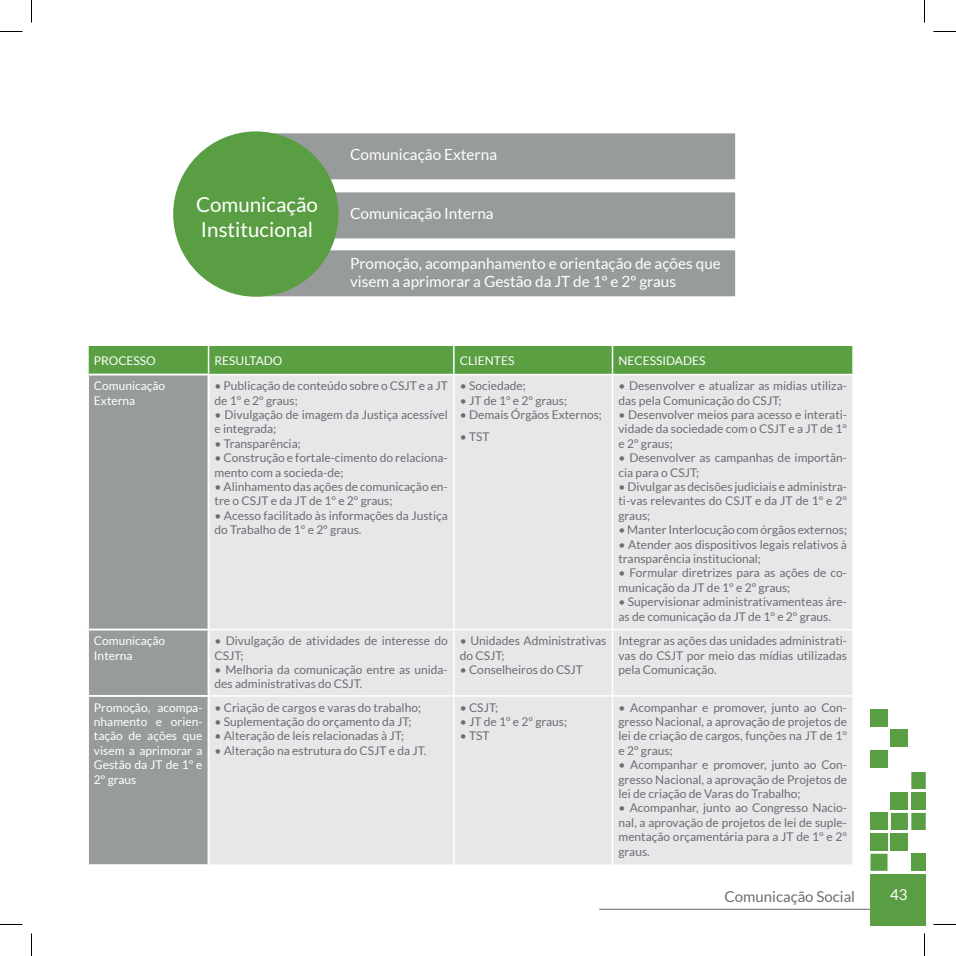
<style>
.page{position:relative;width:956px;height:956px;background:#fff}
.page>*{position:absolute;margin:0;border:0;box-sizing:border-box;transform-origin:0 0}
.t1{font:20.55px "Lato";color:#fff}
.t2{font:15.3px "Lato";color:#fff}
.t3{font:15px "Lato";color:#6c6d70}
.t4{font:15px "Lato";color:#fff}
.t5{font:12px/14.4px "Lato";color:#6c6d70}
.t6{font:12px/14.4px "Lato";color:#fff;text-align:justify}
</style>
<div class="page">
<hr style="left:599px;top:909px;width:272px;height:1px;background:#6c6d70">
<div style="left:870px;top:874px;width:56px;height:52px;background:#5a9e43"></div>
<div style="left:870px;top:854px;width:17px;height:17px;background:#5a9e43"></div>
<div style="left:911px;top:854px;width:15px;height:17px;background:#5a9e43"></div>
<div style="left:870px;top:833px;width:17px;height:17px;background:#5a9e43"></div>
<div style="left:891px;top:833px;width:17px;height:17px;background:#5a9e43"></div>
<div style="left:870px;top:813px;width:17px;height:17px;background:#5a9e43"></div>
<div style="left:891px;top:813px;width:17px;height:17px;background:#5a9e43"></div>
<div style="left:911px;top:813px;width:15px;height:17px;background:#5a9e43"></div>
<div style="left:891px;top:792px;width:17px;height:17px;background:#5a9e43"></div>
<div style="left:911px;top:792px;width:15px;height:17px;background:#5a9e43"></div>
<div style="left:911px;top:772px;width:15px;height:17px;background:#5a9e43"></div>
<div style="left:870px;top:750px;width:17px;height:17px;background:#5a9e43"></div>
<div style="left:891px;top:730px;width:17px;height:17px;background:#5a9e43"></div>
<div style="left:870px;top:709px;width:17px;height:17px;background:#5a9e43"></div>
<div style="left:256px;top:248px;width:481px;height:50px;background:#989b9c;border:2px solid #fff"></div>
<div style="left:206px;top:190px;width:531px;height:50px;background:#989b9c;border:2px solid #fff"></div>
<div style="left:256px;top:131px;width:481px;height:50px;background:#989b9c;border:2px solid #fff"></div>
<div style="left:173px;top:131px;width:165px;height:166px;background:#5a9e43;border-radius:50%"></div>
<div style="left:89px;top:376px;width:119px;height:488px;background:#989b9c"></div>
<div style="left:209px;top:375px;width:643px;height:489px;background:#e6e7e9"></div>
<div style="left:89px;top:346px;width:763px;height:28px;background:#5b9f43"></div>
<hr style="left:453px;top:375px;width:2px;height:254px;background:#fff">
<hr style="left:612px;top:375px;width:1px;height:254px;background:#fff">
<hr style="left:453px;top:630px;width:2px;height:65px;background:#fff">
<hr style="left:612px;top:630px;width:1px;height:65px;background:#fff">
<hr style="left:453px;top:697px;width:2px;height:167px;background:#fff">
<hr style="left:612px;top:697px;width:1px;height:167px;background:#fff">
<hr style="left:209px;top:629px;width:245px;height:1px;background:#fff">
<hr style="left:454px;top:629px;width:158px;height:1px;background:#fff">
<hr style="left:612px;top:629px;width:240px;height:1px;background:#fff">
<hr style="left:209px;top:695px;width:245px;height:2px;background:#fff">
<hr style="left:454px;top:695px;width:158px;height:2px;background:#fff">
<hr style="left:612px;top:695px;width:240px;height:2px;background:#fff">
<hr style="left:87px;top:629px;width:122px;height:2px;background:#fff">
<hr style="left:87px;top:695px;width:122px;height:2px;background:#fff">
<svg style="left:0;top:31px;width:22px;height:1px"></svg>
<svg style="left:933px;top:31px;width:23px;height:1px"></svg>
<svg style="left:0;top:924px;width:22px;height:1px"></svg>
<svg style="left:933px;top:924px;width:23px;height:1px"></svg>
<svg style="left:31px;top:0;width:1px;height:23px"></svg>
<svg style="left:31px;top:933px;width:1px;height:23px"></svg>
<svg style="left:924px;top:0;width:1px;height:23px"></svg>
<svg style="left:924px;top:933px;width:1px;height:23px"></svg>
<p class="t1" style="left:196px;top:193px;width:123px">Comunicação</p>
<p class="t1" style="left:201px;top:218px;width:114px">Institucional</p>
<p class="t2" style="left:350px;top:146px;width:149px">Comunicação Externa</p>
<p class="t2" style="left:350px;top:205px;width:145px">Comunicação Interna</p>
<p class="t2" style="left:350px;top:255px;width:372px">Promoção, acompanhamento e orientação de ações que</p>
<p class="t2" style="left:350px;top:273px;width:327px">visem a aprimorar a Gestão da JT de 1º e 2º graus</p>
<p class="t6" style="left:94px;top:353px;width:63px">PROCESSO</p>
<p class="t6" style="left:215px;top:353px;width:70px">RESULTADO</p>
<p class="t6" style="left:460px;top:353px;width:56px">CLIENTES</p>
<p class="t6" style="left:618px;top:353px;width:88px">NECESSIDADES</p>
<p class="t6" style="left:94px;top:379px;width:73px">Comunicação</p>
<p class="t6" style="left:94px;top:393px;width:43px">Externa</p>
<p class="t5" style="left:215px;top:379px;width:235px">• Publicação de conteúdo sobre o CSJT e a JT de 1º e 2º graus;</p>
<p class="t5" style="left:215px;top:407px;width:235px">• Divulgação de imagem da Justiça acessível e integrada;</p>
<p class="t5" style="left:215px;top:436px;width:88px">• Transparência;</p>
<p class="t5" style="left:215px;top:451px;width:235px">• Construção e fortale-cimento do relaciona&shy;mento com a socieda-de;</p>
<p class="t5" style="left:215px;top:479px;width:235px">• Alinhamento das ações de comunicação en&shy;tre o CSJT e da JT de 1º e 2º graus;</p>
<p class="t5" style="left:215px;top:508px;width:235px">• Acesso facilitado às informações da Justiça do Trabalho de 1º e 2º graus.</p>
<p class="t5" style="left:460px;top:379px;width:68px">• Sociedade;</p>
<p class="t5" style="left:460px;top:393px;width:109px">• JT de 1º e 2º graus;</p>
<p class="t5" style="left:460px;top:407px;width:144px">• Demais Órgãos Externos;</p>
<p class="t5" style="left:460px;top:429px;width:31px">• TST</p>
<p class="t5" style="left:618px;top:379px;width:230px">• Desenvolver e atualizar as mídias utiliza&shy;das pela Comunicação do CSJT;</p>
<p class="t5" style="left:618px;top:407px;width:230px;text-align:justify">• Desenvolver meios para acesso e interati&shy;vidade da sociedade com o CSJT e a JT de 1º e 2º graus;</p>
<p class="t5" style="left:618px;top:451px;width:230px">• Desenvolver as campanhas de importân&shy;cia para o CSJT;</p>
<p class="t5" style="left:618px;top:479px;width:230px;text-align:justify">• Divulgar as decisões judiciais e administra&shy;ti-vas relevantes do CSJT e da JT de 1º e 2º graus;</p>
<p class="t5" style="left:618px;top:523px;width:230px">• Manter Interlocução com órgãos externos;</p>
<p class="t5" style="left:618px;top:537px;width:230px">• Atender aos dispositivos legais relativos à transparência institucional;</p>
<p class="t5" style="left:618px;top:566px;width:230px">• Formular diretrizes para as ações de co&shy;municação da JT de 1º e 2º graus;</p>
<p class="t5" style="left:618px;top:595px;width:230px">• Supervisionar administrativamenteas áre&shy;as de comunicação da JT de 1º e 2º graus.</p>
<p class="t6" style="left:94px;top:634px;width:73px">Comunicação</p>
<p class="t6" style="left:94px;top:648px;width:40px">Interna</p>
<p class="t5" style="left:215px;top:634px;width:235px">• Divulgação de atividades de interesse do<br>CSJT;</p>
<p class="t5" style="left:215px;top:662px;width:235px">• Melhoria da comunicação entre as unida&shy;des administrativas do CSJT.</p>
<p class="t6" style="left:94px;top:700px;width:110px">Promoção, acompa&shy;nhamento e orien&shy;tação de ações que visem a aprimorar a Gestão da JT de 1º e 2º graus</p>
<p class="t5" style="left:215px;top:700px;width:208px">• Criação de cargos e varas do trabalho;</p>
<p class="t5" style="left:215px;top:714px;width:199px">• Suplementação do orçamento da JT;</p>
<p class="t5" style="left:215px;top:729px;width:191px">• Alteração de leis relacionadas à JT;</p>
<p class="t5" style="left:215px;top:743px;width:213px">• Alteração na estrutura do CSJT e da JT.</p>
<p class="t5" style="left:460px;top:634px;width:148px">• Unidades Administrativas do CSJT;</p>
<p class="t5" style="left:460px;top:662px;width:125px">• Conselheiros do CSJT</p>
<p class="t5" style="left:460px;top:700px;width:40px">• CSJT;</p>
<p class="t5" style="left:460px;top:714px;width:109px">• JT de 1º e 2º graus;</p>
<p class="t5" style="left:460px;top:729px;width:31px">• TST</p>
<p class="t5" style="left:618px;top:634px;width:230px;text-align:justify">Integrar as ações das unidades administrati&shy;vas do CSJT por meio das mídias utilizadas pela Comunicação.</p>
<p class="t5" style="left:618px;top:700px;width:230px;text-align:justify">• Acompanhar e promover, junto ao Con&shy;gresso Nacional, a aprovação de projetos de lei de criação de cargos, funções na JT de 1º e 2º graus;</p>
<p class="t5" style="left:618px;top:758px;width:230px;text-align:justify">• Acompanhar e promover, junto ao Con&shy;gresso Nacional, a aprovação de Projetos de lei de criação de Varas do Trabalho;</p>
<p class="t5" style="left:618px;top:801px;width:230px;text-align:justify">• Acompanhar, junto ao Congresso Nacio&shy;nal, a aprovação de projetos de lei de suple&shy;mentação orçamentária para a JT de 1º e 2º graus.</p>
<p class="t3" style="left:725px;top:888px;width:132px">Comunicação Social</p>
<p class="t4" style="left:890px;top:886px;width:19px">43</p>
</div>
